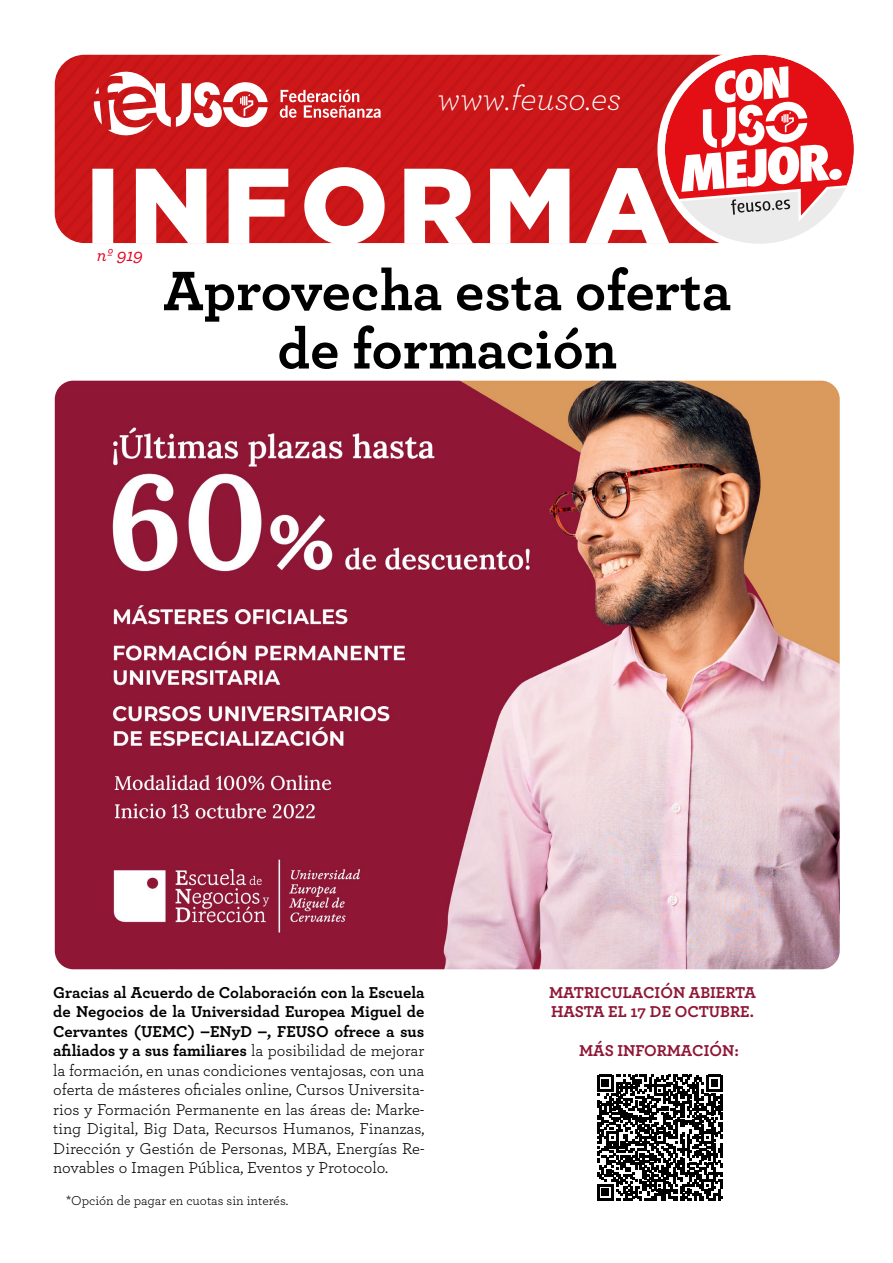
<style>
.page{position:relative;width:893px;height:1263px;background:#fff}
.page>*{position:absolute;margin:0;border:0;box-sizing:border-box;transform-origin:0 0}
.t1{font:700 58.35px/58.3px "Archer Pro";color:#000;text-align:center}
.t2{font:italic 300 34.95px "Archer Pro";color:#fff}
.t3{font:italic 500 18.15px "Archer Pro";color:#e30520}
.t4{font:16.5px/19.5px "Archer Pro";color:#000;text-align:justify}
.t5{font:700 16.5px/19.5px "Archer Pro";color:#8f1635}
.t6{font:13.5px "Archer Pro";color:#000}
.s1{font-weight:700}
</style>
<div class="page">
<img style="left:55px;top:381px;width:785px;height:588px">
<div style="left:657px;top:47px;width:204px;height:204px;border:8px solid #fff;border-radius:50%"></div>
<svg style="left:55px;top:55px;width:799px;height:190px"></svg>
<svg style="left:597px;top:1075px;width:126px;height:126px"></svg>
<h2 class="t2" style="left:438px;top:75px;width:185px">www.feuso.es</h2>
<p class="t3" style="left:97px;top:242px;width:47px">nº 919</p>
<h1 class="t1" style="left:163px;top:258px;width:569px">Aprovecha esta oferta de formación</h1>
<p class="t4" style="left:53px;top:982px;width:373px"><span class="s1">Gracias al Acuerdo de Colaboración con la Escuela de Negocios de la Universidad Europea Miguel de Cervantes (UEMC) –ENyD –, FEUSO ofrece a sus afiliados y a sus familiares</span> la posibilidad de mejorar la formación, en unas condiciones ventajosas, con una oferta de másteres oficiales online, Cursos Universita&shy;rios y Formación Permanente en las áreas de: Marke&shy;ting Digital, Big Data, Recursos Humanos, Finanzas, Dirección y Gestión de Personas, MBA, Energías Re&shy;novables o Imagen Pública, Eventos y Protocolo.</p>
<p class="t6" style="left:66px;top:1191px;width:224px">*Opción de pagar en cuotas sin interés.</p>
<p class="t5" style="left:549px;top:981px;width:208px">MATRICULACIÓN ABIERTA<br>HASTA EL 17 DE OCTUBRE.</p>
<p class="t5" style="left:579px;top:1040px;width:161px">MÁS INFORMACIÓN:</p>
</div>
